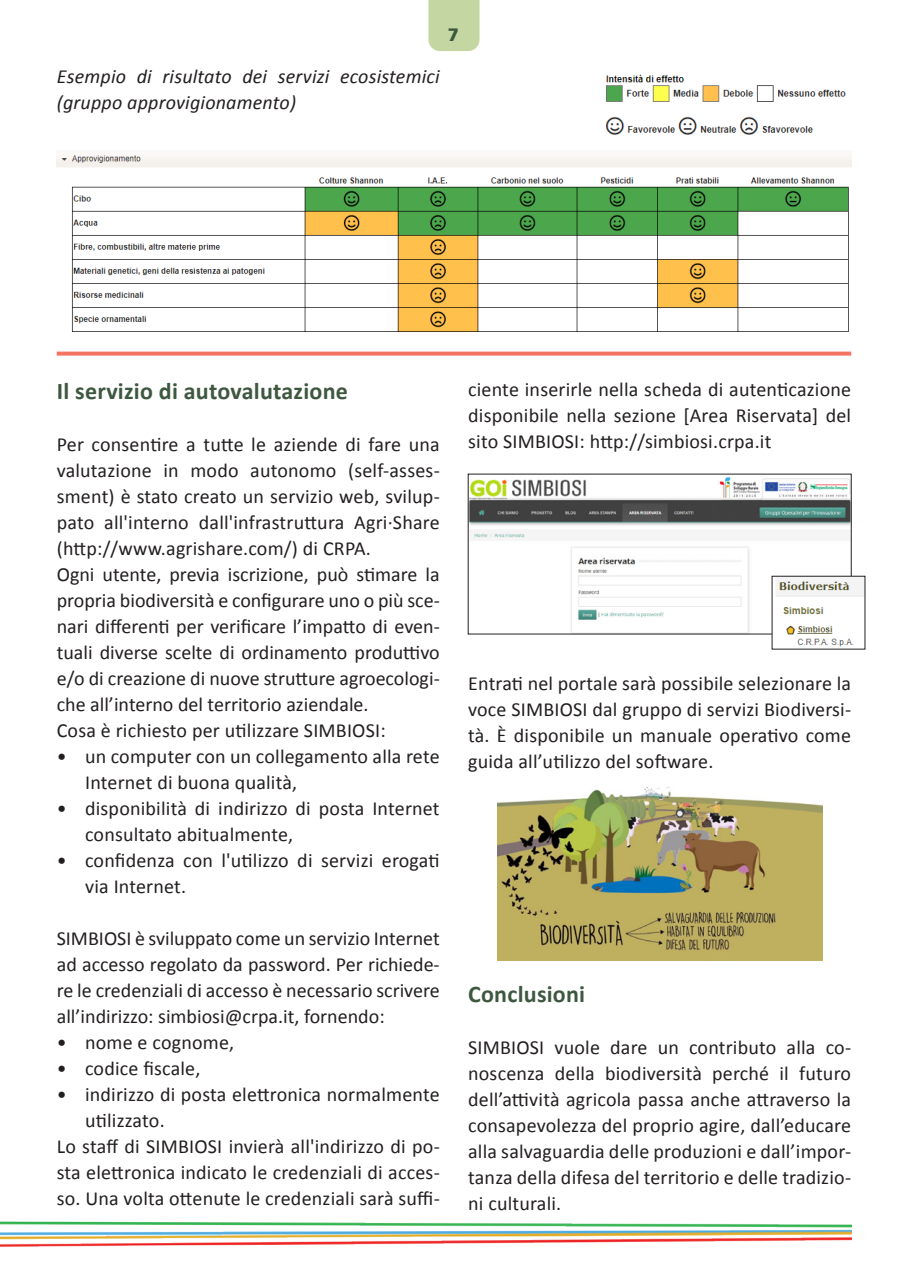
<style>
.page{position:relative;width:908px;height:1276px;background:#fff}
.page>*{position:absolute;margin:0;border:0;box-sizing:border-box;transform-origin:0 0}
.t1{font:700 24px "Calibri";letter-spacing:.01em;color:#3e5840}
.t2{font:20px/26px "Calibri";letter-spacing:.01em;color:#231f20;text-align:justify}
.t3{font:italic 20px/26px "Calibri";letter-spacing:.01em;color:#231f20}
.t4{font:900 18px "Frutiger";color:#3e5840}
</style>
<div class="page">
<div style="left:428px;top:0;width:51px;height:51px;background:#c4d7a3"></div>
<img style="left:0;top:1221px;width:850px;height:26px">
<img style="left:57px;top:155px;width:793px;height:177px">
<img style="left:606px;top:74px;width:240px;height:61px">
<svg style="left:57px;top:351px;width:793px;height:4px;background:#f48879"></svg>
<img style="left:469px;top:477px;width:380px;height:155px">
<img style="left:773px;top:578px;width:89px;height:69px">
<img style="left:497px;top:786px;width:324px;height:174px">
<p class="t4" style="left:448px;top:24px;width:13px">7</p>
<p class="t3" style="left:57px;top:63px;width:384px">Esempio di risultato dei servizi ecosistemici (gruppo approvigionamento)</p>
<p class="t1" style="left:57px;top:375px;width:292px">Il servizio di autovalutazione</p>
<p class="t2" style="left:57px;top:431px;width:384px">Per consentire a tutte le aziende di fare una valutazione in modo autonomo (self-asses&shy;sment) è stato creato un servizio web, svilup&shy;pato all'interno dall'infrastruttura Agri·Share (http://www.agrishare.com/) di CRPA.</p>
<p class="t2" style="left:57px;top:561px;width:384px">Ogni utente, previa iscrizione, può stimare la propria biodiversità e configurare uno o più sce&shy;nari differenti per verificare l’impatto di even&shy;tuali diverse scelte di ordinamento produttivo e/o di creazione di nuove strutture agroecologi&shy;che all’interno del territorio aziendale.</p>
<p class="t2" style="left:57px;top:717px;width:330px">Cosa è richiesto per utilizzare SIMBIOSI:</p>
<p class="t2" style="left:85px;top:743px;width:356px;text-indent:-28px">• un computer con un collegamento alla rete<br>Internet di buona qualità,</p>
<p class="t2" style="left:85px;top:795px;width:356px;text-indent:-28px">• disponibilità di indirizzo di posta Internet consultato abitualmente,</p>
<p class="t2" style="left:85px;top:847px;width:356px;text-indent:-28px">• confidenza con l'utilizzo di servizi erogati via Internet.</p>
<p class="t2" style="left:57px;top:925px;width:384px">SIMBIOSI è sviluppato come un servizio Internet ad accesso regolato da password. Per richiede&shy;re le credenziali di accesso è necessario scrivere all’indirizzo: simbiosi@crpa.it, fornendo:</p>
<p class="t2" style="left:57px;top:1029px;width:179px">• nome e cognome,</p>
<p class="t2" style="left:57px;top:1055px;width:145px">• codice fiscale,</p>
<p class="t2" style="left:85px;top:1081px;width:356px;text-indent:-28px">• indirizzo di posta elettronica normalmente utilizzato.</p>
<p class="t2" style="left:57px;top:1133px;width:384px">Lo staff di SIMBIOSI invierà all'indirizzo di po&shy;sta elettronica indicato le credenziali di acces&shy;so. Una volta ottenute le credenziali sarà suffi-</p>
<p class="t2" style="left:468px;top:376px;width:384px">ciente inserirle nella scheda di autenticazione disponibile nella sezione [Area Riservata] del sito SIMBIOSI: http://simbiosi.crpa.it</p>
<p class="t2" style="left:468px;top:670px;width:384px">Entrati nel portale sarà possibile selezionare la voce SIMBIOSI dal gruppo di servizi Biodiversi&shy;tà. È disponibile un manuale operativo come guida all’utilizzo del software.</p>
<p class="t1" style="left:468px;top:978px;width:118px">Conclusioni</p>
<p class="t2" style="left:468px;top:1034px;width:384px">SIMBIOSI vuole dare un contributo alla co&shy;noscenza della biodiversità perché il futuro dell’attività agricola passa anche attraverso la consapevolezza del proprio agire, dall’educare alla salvaguardia delle produzioni e dall’impor&shy;tanza della difesa del territorio e delle tradizio&shy;ni culturali.</p>
</div>
